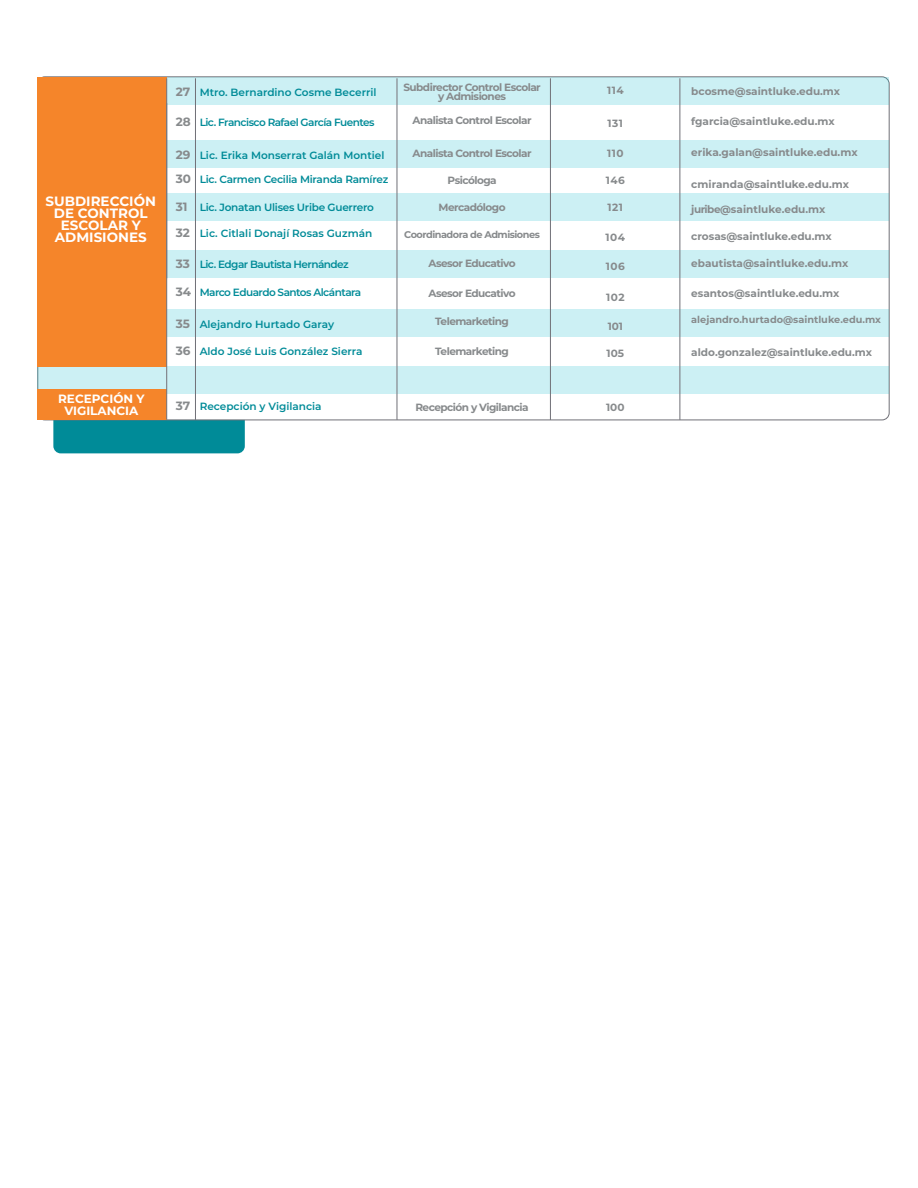
<style>
.page{position:relative;width:918px;height:1188px;background:#fff}
.page>*{position:absolute;margin:0;border:0;box-sizing:border-box;transform-origin:0 0}
.t1{font:700 13.5px/12px "Montserrat";color:#fff;text-align:center}
.t2{font:700 12px/12px "Montserrat";color:#fff;text-align:center}
.t3{font:600 10.5px "Montserrat";letter-spacing:-.01em;color:#008b98}
.t4{font:700 10.5px "Montserrat";color:#878a8c}
.t5{font:700 10.5px/9px "Montserrat";letter-spacing:-.05em;color:#878a8c;text-align:center}
.t6{font:600 10.5px "Montserrat";letter-spacing:-.05em;color:#008b98}
.t7{font:700 10.5px "Montserrat";letter-spacing:-.025em;color:#878a8c}
.t8{font:700 9.75px "Montserrat";letter-spacing:-.005em;color:#878a8c}
.t9{font:700 9.75px "Montserrat";letter-spacing:-.05em;color:#878a8c}
.s1{font-weight:700;font-size:12px;color:#878a8c}
</style>
<div class="page">
<div style="left:53px;top:84px;width:192px;height:369px;background:#008b98;border-radius:7px"></div>
<div style="left:38px;top:77px;width:851px;height:343px;background:#fff;border-radius:7px"></div>
<div style="left:37px;top:140px;width:852px;height:28px;background:#ccf0f4"></div>
<div style="left:37px;top:77px;width:852px;height:28px;background:#ccf0f4"></div>
<div style="left:37px;top:193px;width:852px;height:28px;background:#ccf0f4"></div>
<div style="left:37px;top:251px;width:852px;height:27px;background:#ccf0f4"></div>
<div style="left:37px;top:310px;width:852px;height:27px;background:#ccf0f4"></div>
<div style="left:37px;top:367px;width:852px;height:27px;background:#ccf0f4"></div>
<div style="left:37px;top:77px;width:130px;height:290px;background:#f5852a"></div>
<div style="left:37px;top:390px;width:130px;height:30px;background:#f5852a"></div>
<hr style="left:166px;top:78px;width:1px;height:342px;background:#707077">
<hr style="left:195px;top:78px;width:1px;height:342px;background:#707077">
<hr style="left:397px;top:78px;width:1px;height:342px;background:#707077">
<hr style="left:550px;top:78px;width:1px;height:342px;background:#707077">
<hr style="left:680px;top:78px;width:1px;height:342px;background:#707077">
<p class="t1" style="left:46px;top:194px;width:112px">SUBDIRECCIÓN<br>DE CONTROL<br>ESCOLAR Y<br>ADMISIONES</p>
<p class="t2" style="left:58px;top:393px;width:88px">RECEPCIÓN Y<br>VIGILANCIA</p>
<p class="t3" style="left:176px;top:84px;width:202px"><span class="s1">27</span> Mtro. Bernardino Cosme Becerril</p>
<p class="t6" style="left:176px;top:114px;width:200px"><span class="s1">28</span> Lic. Francisco Rafael García Fuentes</p>
<p class="t3" style="left:176px;top:147px;width:210px"><span class="s1">29</span> Lic. Erika Monserrat Galán Montiel</p>
<p class="t3" style="left:176px;top:171px;width:214px"><span class="s1">30</span> Lic. Carmen Cecilia Miranda Ramírez</p>
<p class="t3" style="left:176px;top:200px;width:200px"><span class="s1">31</span> Lic. Jonatan Ulises Uribe Guerrero</p>
<p class="t3" style="left:176px;top:225px;width:198px"><span class="s1">32</span> Lic. Citlali Donají Rosas Guzmán</p>
<p class="t6" style="left:176px;top:257px;width:175px"><span class="s1">33</span> Lic. Edgar Bautista Hernández</p>
<p class="t6" style="left:176px;top:284px;width:187px"><span class="s1">34</span> Marco Eduardo Santos Alcántara</p>
<p class="t3" style="left:176px;top:316px;width:160px"><span class="s1">35</span> Alejandro Hurtado Garay</p>
<p class="t3" style="left:176px;top:344px;width:188px"><span class="s1">36</span> Aldo José Luis González Sierra</p>
<p class="t5" style="left:403px;top:82px;width:139px">Subdirector Control Escolar y Admisiones</p>
<p class="t5" style="left:413px;top:115px;width:121px">Analista Control Escolar</p>
<p class="t5" style="left:413px;top:148px;width:121px">Analista Control Escolar</p>
<p class="t5" style="left:448px;top:175px;width:51px">Psicóloga</p>
<p class="t5" style="left:439px;top:202px;width:68px">Mercadólogo</p>
<p class="t9" style="left:404px;top:228px;width:137px">Coordinadora de Admisiones</p>
<p class="t5" style="left:429px;top:258px;width:89px">Asesor Educativo</p>
<p class="t5" style="left:429px;top:288px;width:89px">Asesor Educativo</p>
<p class="t5" style="left:435px;top:316px;width:75px">Telemarketing</p>
<p class="t5" style="left:435px;top:346px;width:75px">Telemarketing</p>
<p class="t3" style="left:176px;top:398px;width:147px"><span class="s1">37</span> Recepción y Vigilancia</p>
<p class="t5" style="left:415px;top:402px;width:115px">Recepción y Vigilancia</p>
<p class="t7" style="left:607px;top:83px;width:18px">114</p>
<p class="t7" style="left:608px;top:116px;width:17px">131</p>
<p class="t7" style="left:607px;top:146px;width:18px">110</p>
<p class="t7" style="left:606px;top:173px;width:21px">146</p>
<p class="t7" style="left:608px;top:200px;width:17px">121</p>
<p class="t7" style="left:606px;top:230px;width:21px">104</p>
<p class="t7" style="left:606px;top:258px;width:20px">106</p>
<p class="t7" style="left:606px;top:290px;width:20px">102</p>
<p class="t7" style="left:608px;top:318px;width:17px">101</p>
<p class="t7" style="left:607px;top:345px;width:19px">105</p>
<p class="t7" style="left:606px;top:399px;width:20px">100</p>
<p class="t4" style="left:691px;top:83px;width:150px">bcosme@saintluke.edu.mx</p>
<p class="t4" style="left:691px;top:113px;width:145px">fgarcia@saintluke.edu.mx</p>
<p class="t4" style="left:691px;top:145px;width:168px">erika.galan@saintluke.edu.mx</p>
<p class="t4" style="left:691px;top:176px;width:159px">cmiranda@saintluke.edu.mx</p>
<p class="t4" style="left:691px;top:202px;width:136px">juribe@saintluke.edu.mx</p>
<p class="t4" style="left:691px;top:229px;width:142px">crosas@saintluke.edu.mx</p>
<p class="t4" style="left:691px;top:256px;width:159px">ebautista@saintluke.edu.mx</p>
<p class="t4" style="left:691px;top:286px;width:150px">esantos@saintluke.edu.mx</p>
<p class="t8" style="left:691px;top:312px;width:191px">alejandro.hurtado@saintluke.edu.mx</p>
<p class="t4" style="left:691px;top:344px;width:182px">aldo.gonzalez@saintluke.edu.mx</p>
</div>
